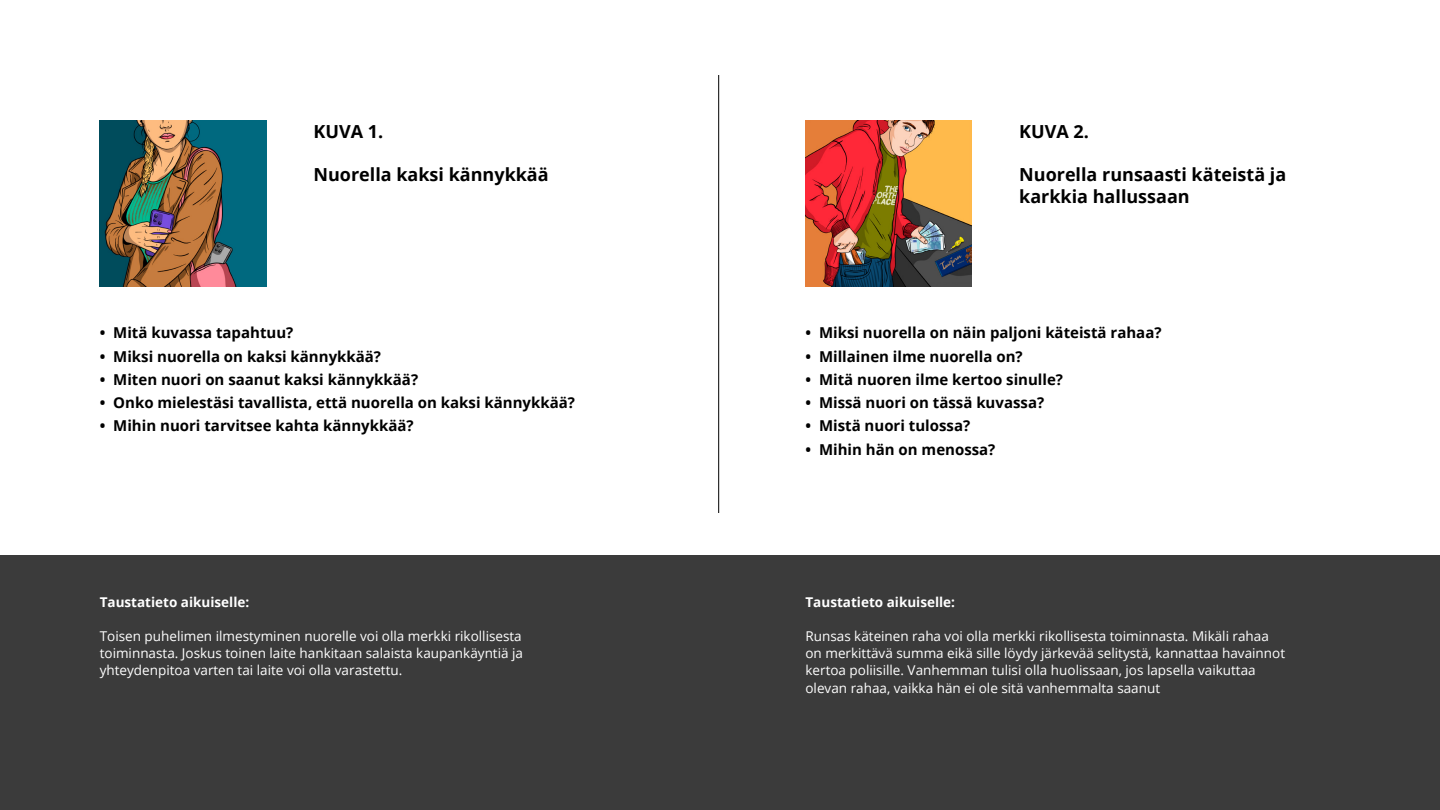
<style>
.page{position:relative;width:1440px;height:810px;background:#fff}
.page>*{position:absolute;margin:0;border:0;box-sizing:border-box;transform-origin:0 0}
.t1{font:700 18px/21.6px "Open Sans";color:#000}
.t2{font:700 15px "Open Sans";color:#000}
.t3{font:13.5px/17.2px "Open Sans";color:#fff}
.t4{font:700 13.5px "Open Sans";color:#fff}
</style>
<div class="page">
<div style="left:0;top:556px;width:1440px;height:254px;background:#3b3b3b"></div>
<hr style="left:718px;top:75px;width:1px;height:438px;background:#000">
<img style="left:100px;top:120px;width:166px;height:166px">
<img style="left:806px;top:120px;width:166px;height:166px">
<p class="t1" style="left:314px;top:120px;width:71px">KUVA 1.</p>
<p class="t1" style="left:314px;top:164px;width:237px">Nuorella kaksi kännykkää</p>
<p class="t2" style="left:100px;top:322px;width:195px">• Mitä kuvassa tapahtuu?</p>
<p class="t2" style="left:100px;top:346px;width:283px">• Miksi nuorella on kaksi kännykkää?</p>
<p class="t2" style="left:100px;top:369px;width:320px">• Miten nuori on saanut kaksi kännykkää?</p>
<p class="t2" style="left:100px;top:392px;width:477px">• Onko mielestäsi tavallista, että nuorella on kaksi kännykkää?</p>
<p class="t2" style="left:100px;top:415px;width:315px">• Mihin nuori tarvitsee kahta kännykkää?</p>
<p class="t4" style="left:100px;top:593px;width:151px">Taustatieto aikuiselle:</p>
<p class="t3" style="left:100px;top:627px;width:425px;text-align:justify">Toisen puhelimen ilmestyminen nuorelle voi olla merkki rikollisesta toiminnasta. Joskus toinen laite hankitaan salaista kaupankäyntiä ja yhteydenpitoa varten tai laite voi olla varastettu.</p>
<p class="t1" style="left:1019px;top:120px;width:71px">KUVA 2.</p>
<p class="t1" style="left:1019px;top:164px;width:269px">Nuorella runsaasti käteistä ja karkkia hallussaan</p>
<p class="t2" style="left:806px;top:322px;width:358px">• Miksi nuorella on näin paljoni käteistä rahaa?</p>
<p class="t2" style="left:806px;top:346px;width:219px">• Millainen ilme nuorella on?</p>
<p class="t2" style="left:806px;top:369px;width:259px">• Mitä nuoren ilme kertoo sinulle?</p>
<p class="t2" style="left:806px;top:392px;width:240px">• Missä nuori on tässä kuvassa?</p>
<p class="t2" style="left:806px;top:415px;width:166px">• Mistä nuori tulossa?</p>
<p class="t2" style="left:806px;top:439px;width:191px">• Mihin hän on menossa?</p>
<p class="t4" style="left:806px;top:593px;width:151px">Taustatieto aikuiselle:</p>
<p class="t3" style="left:806px;top:627px;width:481px">Runsas käteinen raha voi olla merkki rikollisesta toiminnasta. Mikäli rahaa on merkittävä summa eikä sille löydy järkevää selitystä, kannattaa havainnot kertoa poliisille. Vanhemman tulisi olla huolissaan, jos lapsella vaikuttaa olevan rahaa, vaikka hän ei ole sitä vanhemmalta saanut</p>
</div>
